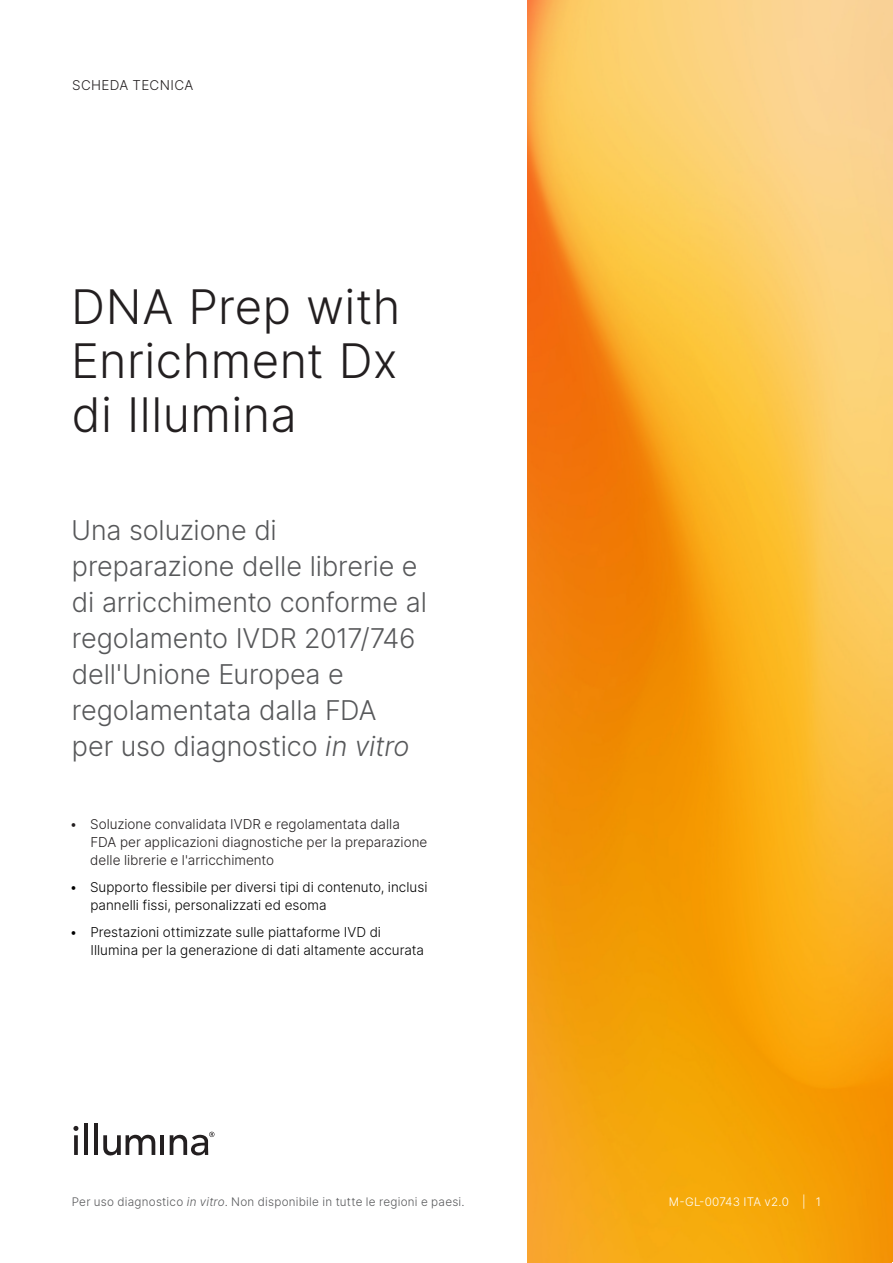
<style>
.page{position:relative;width:893px;height:1263px;background:#fff}
.page>*{position:absolute;margin:0;border:0;box-sizing:border-box;transform-origin:0 0}
.Title{font:300 47.25px/54px "Inter";letter-spacing:.01em;color:#231f20;text-align:justify}
.Subtitle{font:300 27px/36px "Inter";letter-spacing:-.005em;color:#57585a}
.t1{font:300 13.5px/18px "Inter";color:#000}
.zz_Document_Type___S{font:300 13.5px/18px "Inter";color:#231f20}
.zz_Document_Type___S-2{font:300 13.5px "Inter";letter-spacing:.025em;color:#231f20}
.zz_For_Research_Only{font:300 11.7px "Inter";letter-spacing:.02em;color:#57585a}
.zz_Pub_Number{font:300 11.7px "Inter";letter-spacing:.02em;color:#fff}
.s1{font-style:italic}
</style>
<div class="page">
<img style="left:527px;top:0;width:366px;height:1263px">
<svg style="left:74px;top:1135px;width:4px;height:20px"></svg>
<hr style="left:84px;top:1123px;width:4px;height:32px;background:#231f20">
<hr style="left:94px;top:1123px;width:4px;height:32px;background:#231f20">
<svg style="left:103px;top:1135px;width:52px;height:21px"></svg>
<hr style="left:160px;top:1135px;width:4px;height:20px;background:#231f20">
<svg style="left:73px;top:1126px;width:5px;height:5px"></svg>
<svg style="left:170px;top:1132px;width:44px;height:23px"></svg>
<p class="zz_Document_Type___S-2" style="left:72px;top:76px;width:123px">SCHEDA TECNICA</p>
<p class="Title" style="left:71px;top:279px;width:331px">DNA Prep with Enrichment Dx di Illumina</p>
<p class="Subtitle" style="left:71px;top:512px;width:357px">Una soluzione di preparazione delle librerie e di arricchimento conforme al regolamento IVDR 2017/746 dell'Unione Europea e regolamentata dalla FDA<br>per uso diagnostico <span class="s1">in vitro</span></p>
<p class="zz_Document_Type___S" style="left:90px;top:815px;width:339px;text-indent:-21px">• Soluzione convalidata IVDR e regolamentata dalla<br>FDA per applicazioni diagnostiche per la preparazione delle librerie e l'arricchimento</p>
<p class="t1" style="left:90px;top:878px;width:338px;text-indent:-21px">• Supporto flessibile per diversi tipi di contenuto, inclusi pannelli fissi, personalizzati ed esoma</p>
<p class="t1" style="left:90px;top:923px;width:335px;text-indent:-21px">• Prestazioni ottimizzate sulle piattaforme IVD di<br>Illumina per la generazione di dati altamente accurata</p>
<p class="zz_For_Research_Only" style="left:72px;top:1193px;width:394px">Per uso diagnostico <span class="s1">in vitro</span>. Non disponibile in tutte le regioni e paesi.</p>
<p class="zz_Pub_Number" style="left:669px;top:1193px;width:122px">M-GL-00743 ITA v2.0</p>
<p class="zz_Pub_Number" style="left:802px;top:1193px;width:20px">| 1</p>
</div>
